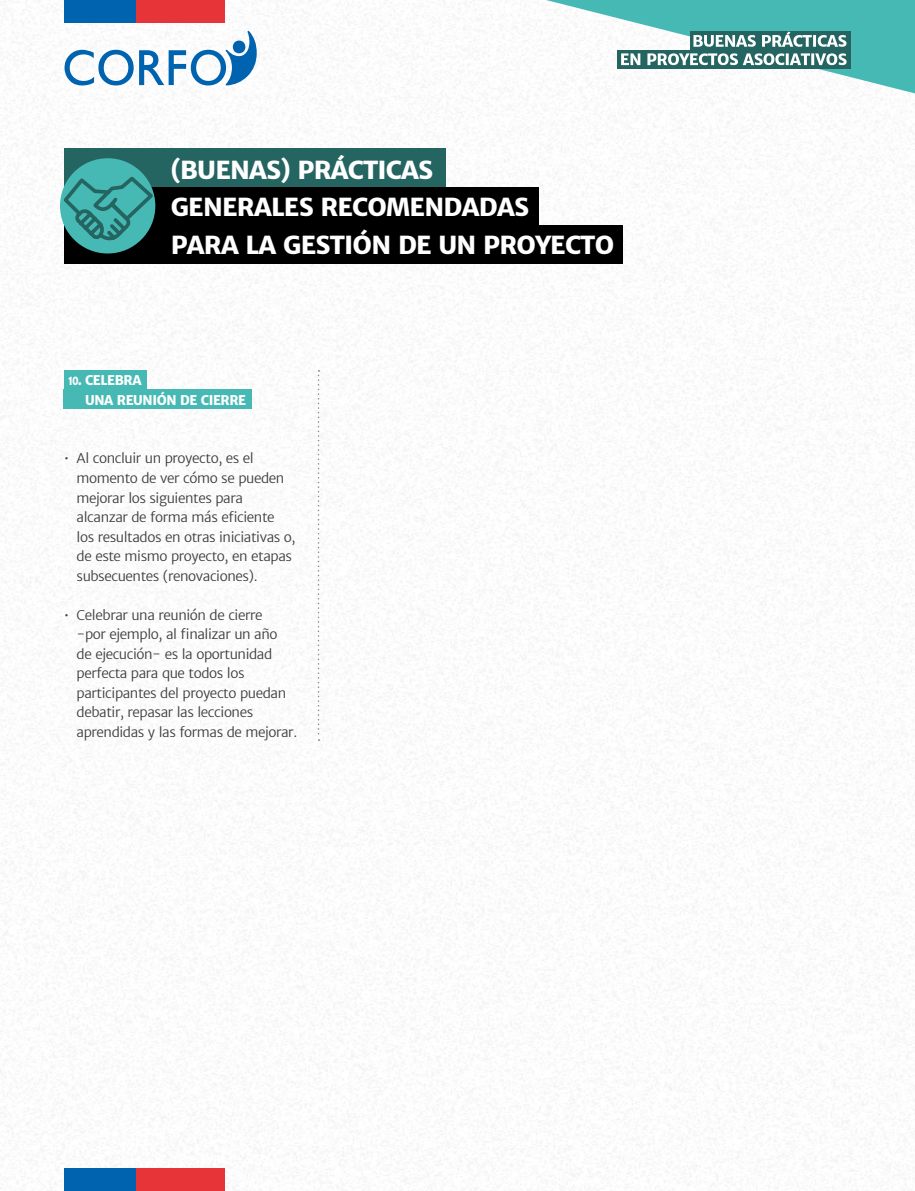
<style>
.page{position:relative;width:915px;height:1191px;background:#fff}
.page>*{position:absolute;margin:0;border:0;box-sizing:border-box;transform-origin:0 0}
.t1{font:800 24.9px/37.3px "Merriweather Sans";letter-spacing:-.03em;color:#fff}
.t2{font:300 13.5px/19.5px "Merriweather Sans";letter-spacing:-.03em;color:#3c3c3b}
.t3{font:800 13.5px/19.5px "Merriweather Sans";letter-spacing:-.03em;color:#fff;scale:.7 1}
</style>
<div class="page">
<img style="left:0;top:0;width:914px;height:1191px">
<svg style="left:64px;top:31px;width:192px;height:54px"></svg>
<div style="left:64px;top:0;width:72px;height:22px;background:#0063af"></div>
<div style="left:136px;top:0;width:89px;height:22px;background:#e73439"></div>
<div style="left:64px;top:1168px;width:72px;height:23px;background:#0063af"></div>
<div style="left:136px;top:1168px;width:89px;height:23px;background:#e73439"></div>
<svg style="left:506px;top:0;width:408px;height:99px"></svg>
<div style="left:64px;top:149px;width:381px;height:38px;background:#246461"></div>
<div style="left:64px;top:187px;width:474px;height:38px;background:#000"></div>
<div style="left:64px;top:225px;width:558px;height:38px;background:#000"></div>
<div style="left:64px;top:370px;width:83px;height:20px;background:#47b9b4"></div>
<div style="left:64px;top:389px;width:188px;height:20px;background:#47b9b4"></div>
<svg style="left:317px;top:370px;width:2px;height:371px"></svg>
<div style="left:60px;top:158px;width:95px;height:95px;background:#47b9b4;border-radius:50%"></div>
<svg style="left:61px;top:174px;width:95px;height:69px"></svg>
<h1 class="t1" style="left:171px;top:151px;width:445px">(BUENAS) PRÁCTICAS<br>GENERALES RECOMENDADAS<br>PARA LA GESTIÓN DE UN PROYECTO</h1>
<p class="t3" style="left:85px;top:371px;width:232px;text-indent:-17px">10. CELEBRA<br>UNA REUNIÓN DE CIERRE</p>
<p class="t2" style="left:77px;top:449px;width:220px;text-indent:-13px">• Al concluir un proyecto, es el momento de ver cómo se pueden mejorar los siguientes para alcanzar de forma más eficiente los resultados en otras iniciativas o, de este mismo proyecto, en etapas subsecuentes (renovaciones).</p>
<p class="t2" style="left:77px;top:605px;width:222px;text-indent:-13px">• Celebrar una reunión de cierre<br>-por ejemplo, al finalizar un año<br>de ejecución- es la oportunidad perfecta para que todos los participantes del proyecto puedan debatir, repasar las lecciones aprendidas y las formas de mejorar.</p>
</div>
